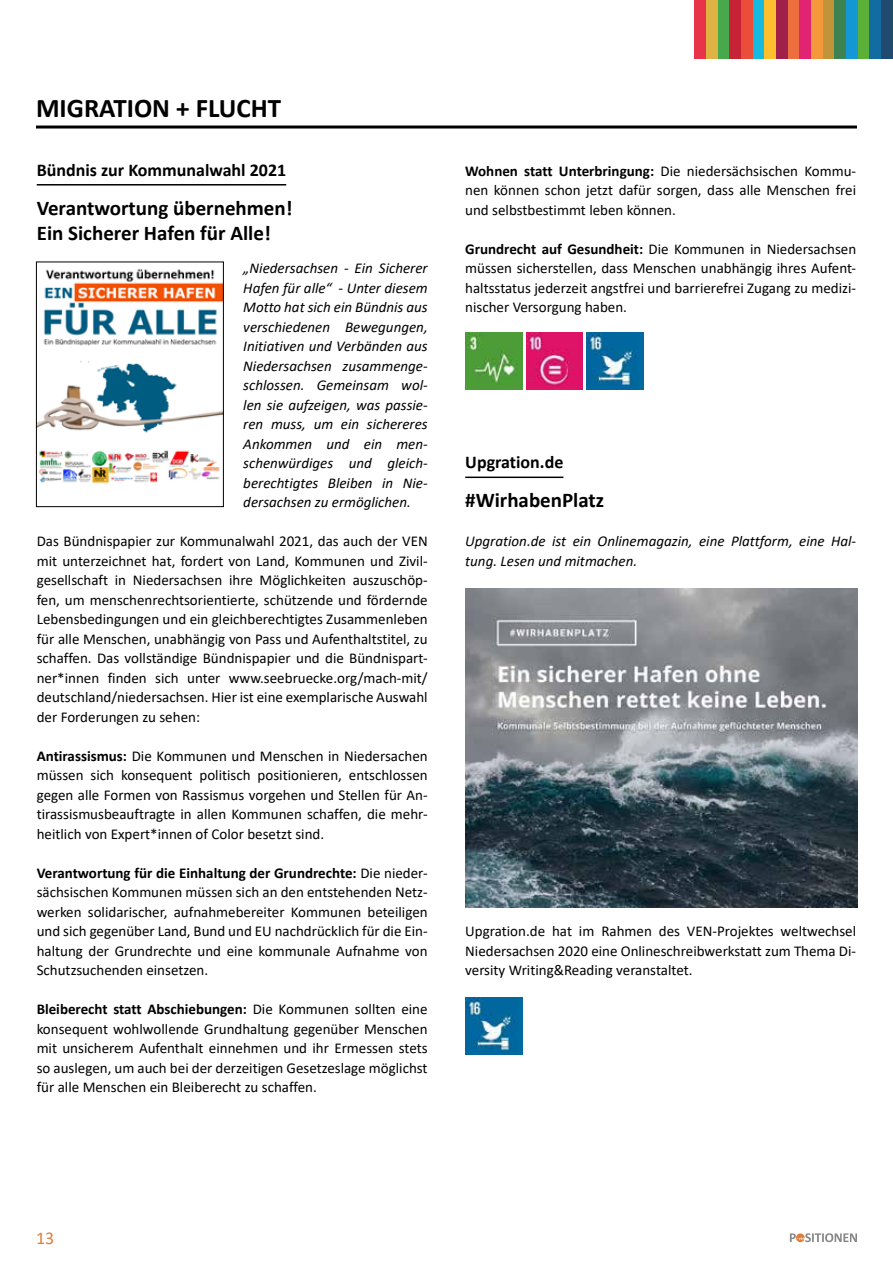
<style>
.page{position:relative;width:893px;height:1263px;background:#fff}
.page>*{position:absolute;margin:0;border:0;box-sizing:border-box;transform-origin:0 0}
.t1{font:700 27px "Calibri";color:#000}
.t2{font:700 21px/25.2px "Calibri";color:#000}
.t3{font:700 18px "Calibri";color:#000}
.t4{font:18px "Calibri";color:#dd803c}
.t5{font:15px/19.5px "Calibri";color:#000;text-align:justify}
.t6{font:italic 15px/19.5px "Calibri";color:#000;text-align:justify}
.s1{font-weight:700}
</style>
<div class="page">
<svg style="left:790px;top:1233px;width:67px;height:9px"></svg>
<hr style="left:37px;top:184px;width:249px;height:2px;background:#000">
<hr style="left:465px;top:477px;width:98px;height:1px;background:#000">
<img style="left:465px;top:332px;width:57px;height:57px">
<img style="left:526px;top:332px;width:57px;height:57px">
<img style="left:587px;top:332px;width:57px;height:57px">
<img style="left:465px;top:588px;width:393px;height:320px">
<img style="left:465px;top:997px;width:57px;height:57px">
<img style="left:38px;top:269px;width:184px;height:215px">
<div style="left:36px;top:262px;width:188px;height:245px;border:1px solid #000"></div>
<hr style="left:36px;top:126px;width:821px;height:3px;background:#000">
<div style="left:718px;top:0;width:12px;height:58px;background:#47a84c"></div>
<div style="left:695px;top:0;width:11px;height:58px;background:#e73449"></div>
<div style="left:706px;top:0;width:12px;height:58px;background:#dfb343"></div>
<div style="left:730px;top:0;width:11px;height:58px;background:#c62436"></div>
<div style="left:741px;top:0;width:12px;height:58px;background:#ea4e3b"></div>
<div style="left:753px;top:0;width:12px;height:58px;background:#16bade"></div>
<div style="left:765px;top:0;width:11px;height:58px;background:#fcbf2d"></div>
<div style="left:776px;top:0;width:12px;height:58px;background:#9f214a"></div>
<div style="left:788px;top:0;width:12px;height:58px;background:#ed6e3e"></div>
<div style="left:800px;top:0;width:11px;height:58px;background:#e22372"></div>
<div style="left:811px;top:0;width:12px;height:58px;background:#f4983b"></div>
<div style="left:823px;top:0;width:12px;height:58px;background:#c2943a"></div>
<div style="left:835px;top:0;width:11px;height:58px;background:#3d8351"></div>
<div style="left:846px;top:0;width:12px;height:58px;background:#1597d5"></div>
<div style="left:858px;top:0;width:12px;height:58px;background:#5bb137"></div>
<div style="left:870px;top:0;width:11px;height:58px;background:#126ca2"></div>
<div style="left:881px;top:0;width:12px;height:58px;background:#204b6f"></div>
<h1 class="t1" style="left:36px;top:89px;width:16px">MIGRATION</h1>
<h1 class="t1" style="left:176px;top:89px;width:48px">+ FLUCHT</h1>
<p class="t3" style="left:37px;top:157px;width:251px">Bündnis zur Kommunalwahl 2021</p>
<h2 class="t2" style="left:37px;top:195px;width:257px">Verantwortung übernehmen!<br>Ein Sicherer Hafen für Alle!</h2>
<p class="t6" style="left:243px;top:258px;width:186px">„Niedersachsen - Ein Sicherer Hafen für alle“ - Unter diesem Motto hat sich ein Bündnis aus verschiedenen Bewegungen, Initiativen und Verbänden aus Niedersachsen zusammenge&shy;schlossen. Gemeinsam wol&shy;len sie aufzeigen, was passie&shy;ren muss, um ein sichereres Ankommen und ein men&shy;schenwürdiges und gleich&shy;berechtigtes Bleiben in Nie&shy;dersachsen zu ermöglichen.</p>
<p class="t5" style="left:37px;top:531px;width:392px;text-align:left">Das Bündnispapier zur Kommunalwahl 2021, das auch der VEN mit unterzeichnet hat, fordert von Land, Kommunen und Zivil&shy;gesellschaft in N iedersachsen ihre Möglichkeiten auszuschöp&shy;fen, um menschenrechtsorientierte, schützende und fördernde Lebensbedingungen und ein gleichberechtigtes Zusammenleben für alle Menschen, unabhängig von Pass und Aufenthaltstitel, zu schaffen. Das vollständige Bündnispapier und die Bündnispart&shy;ner*innen finden sich unter www.seebruecke.org/mach-mit/ deutschland/niedersachsen. H ier ist eine exemplarische Auswahl der Forderungen zu sehen:</p>
<p class="t5" style="left:37px;top:745px;width:392px"><span class="s1">Antirassismus:</span> Die Kommunen und Menschen in N iedersachen müssen sich konsequent politisch positionieren, entschlossen gegen alle Formen von Rassismus vorgehen und Stellen für An&shy;tirassismusbeauftragte in allen Kommunen schaffen, die mehr&shy;heitlich von Expert*innen of Color besetzt sind.</p>
<p class="t5" style="left:37px;top:862px;width:393px"><span class="s1">Verantwortung für die Einhaltung der Grundrechte:</span> Die nieder&shy;sächsischen Kommunen müssen sich an den entstehenden Netz&shy;werken solidarischer, aufnahmebereiter Kommunen beteiligen und sich gegenüber Land, Bund und EU nachdrücklich für die Ein&shy;haltung der Grundrechte und eine kommunale Aufnahme von Schutzsuchenden einsetzen.</p>
<p class="t5" style="left:37px;top:999px;width:392px"><span class="s1">Bleiberecht statt Abschiebungen:</span> Die Kommunen sollten eine konsequent wohlwollende Grundhaltung gegenüber Menschen mit unsicherem Aufenthalt einnehmen und ihr Ermessen stets so auslegen, um auch bei der derzeitigen Gesetzeslage möglichst für alle Menschen ein Bleiberecht zu schaffen.</p>
<p class="t5" style="left:465px;top:160px;width:392px"><span class="s1">Wohnen statt Unterbringung:</span> Die niedersächsischen Kommu&shy;nen können schon jetzt dafür sorgen, dass alle Menschen frei und selbstbestimmt leben können.</p>
<p class="t5" style="left:465px;top:238px;width:392px"><span class="s1">Grundrecht auf Gesundheit:</span> Die Kommunen in N iedersachsen müssen sicherstellen, dass Menschen unabhängig ihres Aufent&shy;haltsstatus jederzeit angstfrei und barrierefrei Zugang zu medizi&shy;nischer Versorgung haben.</p>
<p class="t3" style="left:465px;top:449px;width:100px">Upgration.de</p>
<h2 class="t2" style="left:465px;top:487px;width:140px">#WirhabenPlatz</h2>
<p class="t6" style="left:465px;top:531px;width:392px">Upgration.de ist ein Onlinemagazin, eine Plattform, eine Hal&shy;tung. Lesen und mitmachen.</p>
<p class="t5" style="left:465px;top:921px;width:392px">U pgration.de hat im Rahmen des VEN-Projektes weltwechsel N iedersachsen 2020 eine Onlineschreibwerkstatt zum Thema Di&shy;versity Writing&amp;Reading veranstaltet.</p>
<p class="t4" style="left:36px;top:1225px;width:20px">13</p>
</div>
